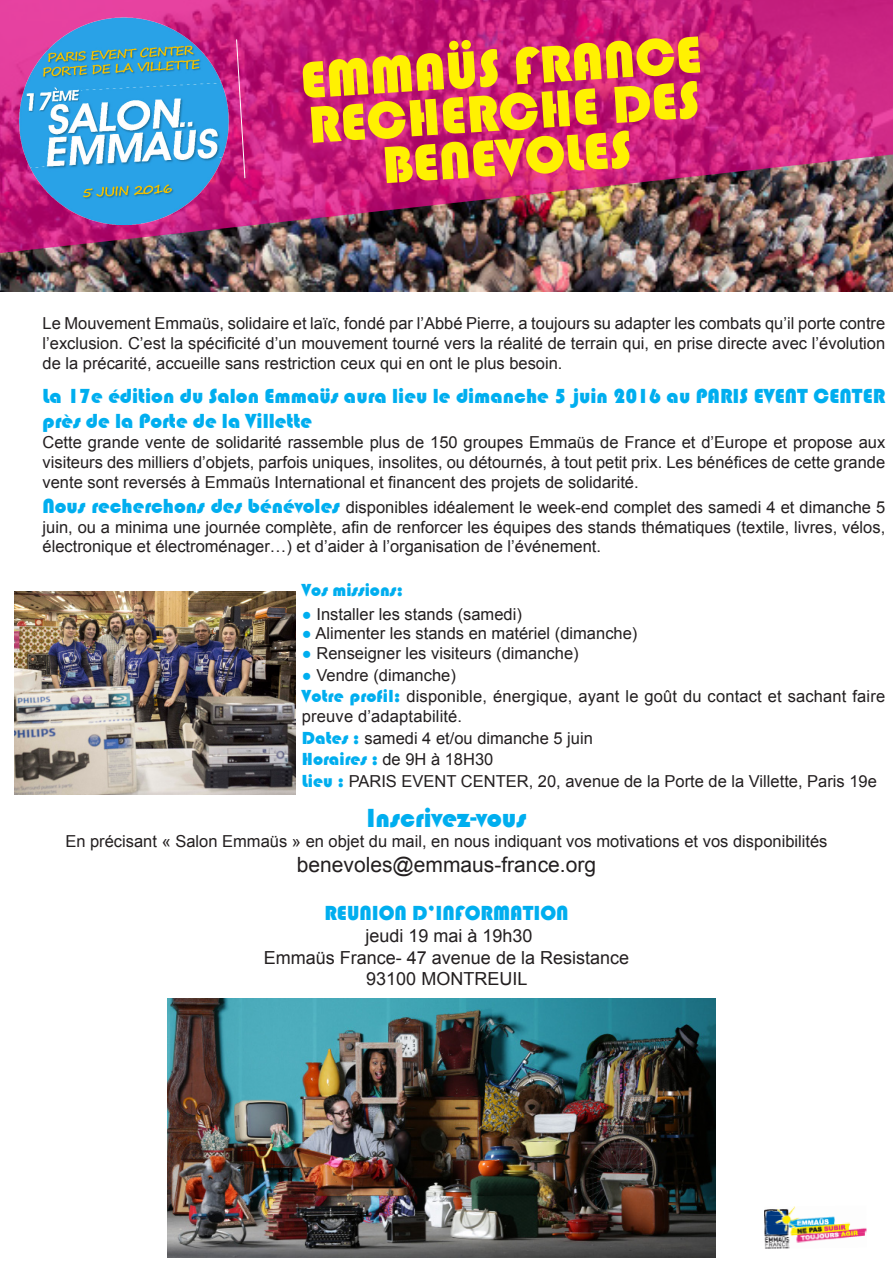
<style>
.page{position:relative;width:893px;height:1263px;background:#fff}
.page>*{position:absolute;margin:0;border:0;box-sizing:border-box;transform-origin:0 0}
.t1{font:54px "Bauhaus 93";color:#fff101}
.t2{font:27px "Bauhaus 93";color:#00aeef}
.t3{font:21px/25.2px "Bauhaus 93";color:#00aeef}
.t4{font:21px "Arial";color:#231f20}
.t5{font:18px "Arial";color:#231f20}
.t6{font:18px "Bauhaus 93";color:#00aeef}
.t7{font:16.5px/19.8px "Arial";color:#231f20;text-align:justify}
.s1{font-family:"Bauhaus 93";font-size:21px;color:#00aeef}
.s2{font-weight:700;color:#00aeef}
.s3{font-family:"Bauhaus 93";font-size:18px;color:#00aeef}
</style>
<div class="page">
<img style="left:0;top:259px;width:893px;height:33px">
<img style="left:0;top:0;width:893px;height:259px">
<svg style="left:236px;top:39px;width:10px;height:140px"></svg>
<img style="left:764px;top:1206px;width:103px;height:43px">
<img style="left:15px;top:592px;width:281px;height:202px">
<img style="left:20px;top:17px;width:209px;height:208px">
<img style="left:168px;top:998px;width:548px;height:260px">
<p class="t1" style="left:298px;top:51px;width:404px;rotate:-4deg">EMMAÜS FRANCE</p>
<p class="t1" style="left:306px;top:95px;width:394px;rotate:-4deg">RECHERCHE DES</p>
<p class="t1" style="left:380px;top:135px;width:252px;rotate:-4deg">BENEVOLES</p>
<p class="t7" style="left:43px;top:314px;width:844px">Le Mouvement Emmaüs, solidaire et laïc, fondé par l’Abbé Pierre, a toujours su adapter les combats qu’il porte contre l’exclusion. C’est la spécificité d’un mouvement tourné vers la réalité de terrain qui, en prise directe avec l’évolution de la précarité, accueille sans restriction ceux qui en ont le plus besoin.</p>
<p class="t3" style="left:43px;top:383px;width:844px">La 17e édition du Salon Emmaüs aura lieu le dimanche 5 juin 2016 au PARIS EVENT CENTER près de la Porte de la Villette</p>
<p class="t7" style="left:43px;top:432px;width:844px">Cette grande vente de solidarité rassemble plus de 150 groupes Emmaüs de France et d’Europe et propose aux visiteurs des milliers d’objets, parfois uniques, insolites, ou détournés, à tout petit prix. Les bénéfices de cette grande vente sont reversés à Emmaüs International et financent des projets de solidarité.</p>
<p class="t7" style="left:43px;top:497px;width:844px"><span class="s1">Nous recherchons des bénévoles</span> disponibles idéalement le week-end complet des samedi 4 et dimanche 5 juin, ou a minima une journée complète, afin de renforcer les équipes des stands thématiques (textile, livres, vélos, électronique et électroménager…) et d’aider à l’organisation de l’événement.</p>
<p class="t6" style="left:302px;top:579px;width:103px">Vos missions:</p>
<p class="t7" style="left:302px;top:604px;width:221px"><span class="s2">●</span> Installer les stands (samedi)</p>
<p class="t7" style="left:302px;top:624px;width:337px"><span class="s2">●</span> Alimenter les stands en matériel (dimanche)</p>
<p class="t7" style="left:302px;top:644px;width:278px"><span class="s2">●</span> Renseigner les visiteurs (dimanche)</p>
<p class="t7" style="left:302px;top:665px;width:155px"><span class="s2">●</span> Vendre (dimanche)</p>
<p class="t7" style="left:302px;top:687px;width:585px"><span class="s3">Votre profil:</span> disponible, énergique, ayant le goût du contact et sachant faire preuve d’adaptabilité.</p>
<p class="t7" style="left:302px;top:728px;width:292px"><span class="s3">Dates :</span> samedi 4 et/ou dimanche 5 juin</p>
<p class="t7" style="left:302px;top:750px;width:193px"><span class="s3">Horaires :</span> de 9H à 18H30</p>
<p class="t7" style="left:302px;top:771px;width:577px"><span class="s3">Lieu :</span> PARIS EVENT CENTER, 20, avenue de la Porte de la Villette, Paris 19e</p>
<p class="t2" style="left:367px;top:803px;width:161px">Inscrivez-vous</p>
<p class="t7" style="left:65px;top:831px;width:764px">En précisant « Salon Emmaüs » en objet du mail, en nous indiquant vos motivations et vos disponibilités</p>
<p class="t4" style="left:297px;top:851px;width:301px">benevoles@emmaus-france.org</p>
<p class="t3" style="left:324px;top:901px;width:246px">REUNION D’INFORMATION</p>
<p class="t5" style="left:365px;top:924px;width:169px">jeudi 19 mai à 19h30</p>
<p class="t5" style="left:264px;top:945px;width:367px">Emmaüs France- 47 avenue de la Resistance</p>
<p class="t5" style="left:366px;top:967px;width:163px">93100 MONTREUIL</p>
</div>
